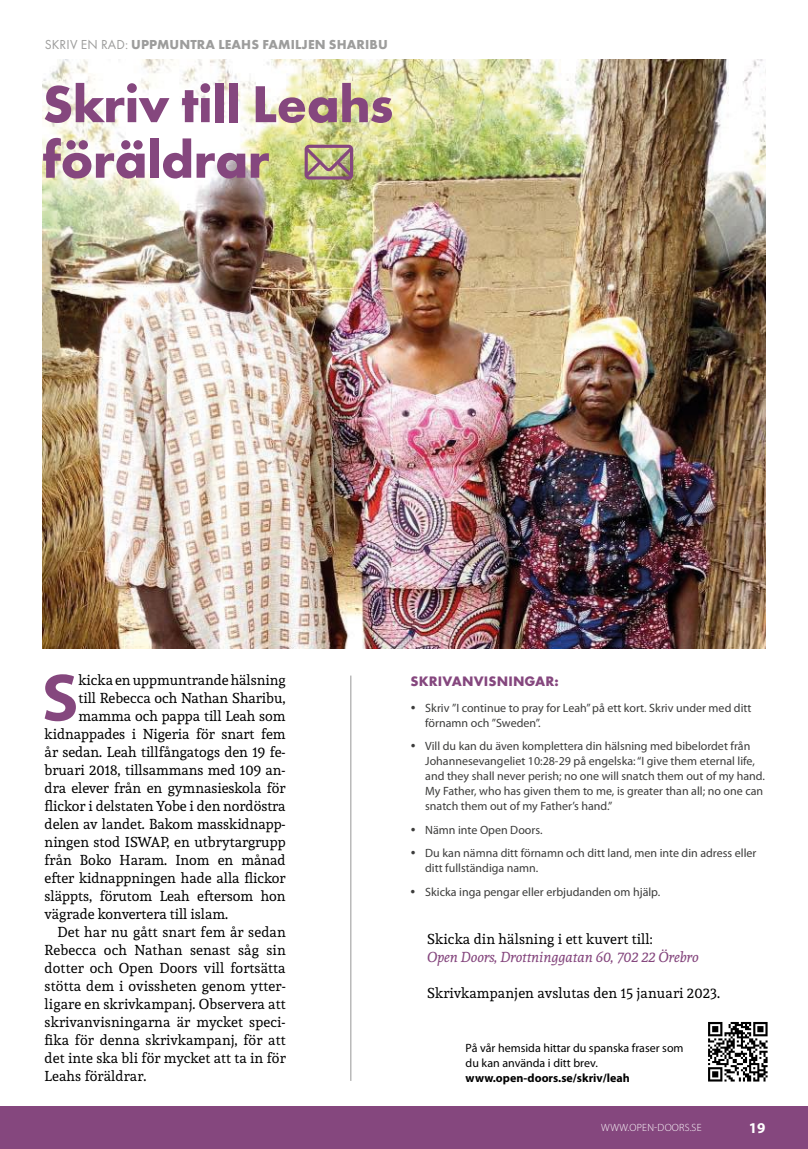
<style>
.page{position:relative;width:808px;height:1149px;background:#fff}
.page>*{position:absolute;margin:0;border:0;box-sizing:border-box;transform-origin:0 0}
.t1{font:700 67.65px "Myriad Pro";color:#85477e}
.t2{font:700 53.85px/55.5px "Futura PT";letter-spacing:-.01em;color:#85477e}
.t3{font:700 15px "Myriad Pro";color:#fff}
.t4{font:14.25px "Andada";color:#000}
.t5{font:italic 14.25px "Andada";letter-spacing:-.01em;color:#85477e}
.t6{font:700 14.25px "Futura PT";letter-spacing:.01em;color:#85477e}
.t7{font:700 13.5px "Futura PT";letter-spacing:.01em;color:#9d9d9c}
.t8{font:12px/15px "Myriad Pro";color:#3c3c3b}
.t9{font:12px/15px "Myriad Pro";color:#000}
.t10{font:700 12px "Myriad Pro";color:#000}
.t11{font:300 10.5px "Myriad Pro";letter-spacing:.02em;color:#fff}
.s1{font-weight:400}
</style>
<div class="page">
<img style="left:43px;top:60px;width:722px;height:588px">
<div style="left:0;top:1106px;width:808px;height:42px;background:#85477e"></div>
<hr style="left:350px;top:675px;width:1px;height:405px;background:#9d9d9c">
<svg style="left:305px;top:145px;width:48px;height:34px;background:#aa9380"></svg>
<svg style="left:708px;top:1022px;width:59px;height:59px"></svg>
<p class="t7" style="left:45px;top:36px;width:345px"><span class="s1">SKRIV EN RAD:</span> UPPMUNTRA LEAHS FAMILJEN SHARIBU</p>
<h2 class="t2" style="left:43px;top:75px;width:352px">Skriv till Leahs föräldrar</h2>
<h1 class="t1" style="left:42px;top:653px;width:38px">S</h1>
<p class="t4" style="left:78px;top:670px;width:209px">kicka en uppmuntrande hälsning</p>
<p class="t4" style="left:78px;top:688px;width:209px">till Rebecca och Nathan Sharibu,</p>
<p class="t4" style="left:78px;top:706px;width:209px">mamma och pappa till Leah som</p>
<p class="t4" style="left:45px;top:724px;width:242px">kidnappades i Nigeria för snart fem</p>
<p class="t4" style="left:45px;top:742px;width:242px">år sedan. Leah tillfångatogs den 19 fe-</p>
<p class="t4" style="left:45px;top:760px;width:242px">bruari 2018, tillsammans med 109 an-</p>
<p class="t4" style="left:45px;top:778px;width:242px">dra elever från en gymnasieskola för</p>
<p class="t4" style="left:45px;top:796px;width:242px">flickor i delstaten Yobe i den nordöstra</p>
<p class="t4" style="left:45px;top:814px;width:242px">delen av landet. Bakom masskidnapp-</p>
<p class="t4" style="left:45px;top:832px;width:242px">ningen stod ISWAP, en utbrytargrupp</p>
<p class="t4" style="left:45px;top:850px;width:242px">från Boko Haram. Inom en månad</p>
<p class="t4" style="left:45px;top:868px;width:242px">efter kidnappningen hade alla flickor</p>
<p class="t4" style="left:45px;top:886px;width:242px">släppts, förutom Leah eftersom hon</p>
<p class="t4" style="left:45px;top:904px;width:185px">vägrade konvertera till islam.</p>
<p class="t4" style="left:57px;top:922px;width:230px">Det har nu gått snart fem år sedan</p>
<p class="t4" style="left:45px;top:940px;width:243px">Rebecca och Nathan senast såg sin</p>
<p class="t4" style="left:45px;top:958px;width:242px">dotter och Open Doors vill fortsätta</p>
<p class="t4" style="left:45px;top:976px;width:243px">stötta dem i ovissheten genom ytter-</p>
<p class="t4" style="left:45px;top:994px;width:242px">ligare en skrivkampanj. Observera att</p>
<p class="t4" style="left:45px;top:1012px;width:242px">skrivanvisningarna är mycket speci-</p>
<p class="t4" style="left:45px;top:1030px;width:242px">fika för denna skrivkampanj, för att</p>
<p class="t4" style="left:45px;top:1048px;width:242px">det inte ska bli för mycket att ta in för</p>
<p class="t4" style="left:45px;top:1066px;width:103px">Leahs föräldrar.</p>
<p class="t6" style="left:410px;top:672px;width:150px">SKRIVANVISNINGAR:</p>
<p class="t8" style="left:425px;top:699px;width:328px">Skriv ”I continue to pray for Leah” på ett kort. Skriv under med ditt förnamn och ”Sweden”.</p>
<p class="t8" style="left:425px;top:738px;width:341px">Vill du kan du även komplettera din hälsning med bibelordet från Johannesevangeliet 10:28-29 på engelska: “I give them eternal life, and they shall never perish; no one will snatch them out of my hand.<br>My Father, who has given them to me, is greater than all; no one can snatch them out of my Father’s hand.”</p>
<p class="t8" style="left:425px;top:817px;width:333px;line-height:23.5px">Nämn inte Open Doors.<br>Du kan nämna ditt förnamn och ditt land, men inte din adress eller</p>
<p class="t8" style="left:425px;top:856px;width:237px;line-height:23.5px">ditt fullständiga namn.<br>Skicka inga pengar eller erbjudanden om hjälp.</p>
<p class="t4" style="left:427px;top:929px;width:227px">Skicka din hälsning i ett kuvert till:</p>
<p class="t5" style="left:427px;top:947px;width:273px">Open Doors, Drottninggatan 60, 702 22 Örebro</p>
<p class="t4" style="left:427px;top:983px;width:295px">Skrivkampanjen avslutas den 15 januari 2023.</p>
<p class="t9" style="left:466px;top:1039px;width:219px">På vår hemsida hittar du spanska fraser som du kan använda i ditt brev.</p>
<p class="t10" style="left:466px;top:1069px;width:166px">www.open-doors.se/skriv/leah</p>
<p class="t11" style="left:601px;top:1121px;width:102px">WWW.OPEN-DOORS.SE</p>
<p class="t3" style="left:749px;top:1117px;width:18px">19</p>
</div>
